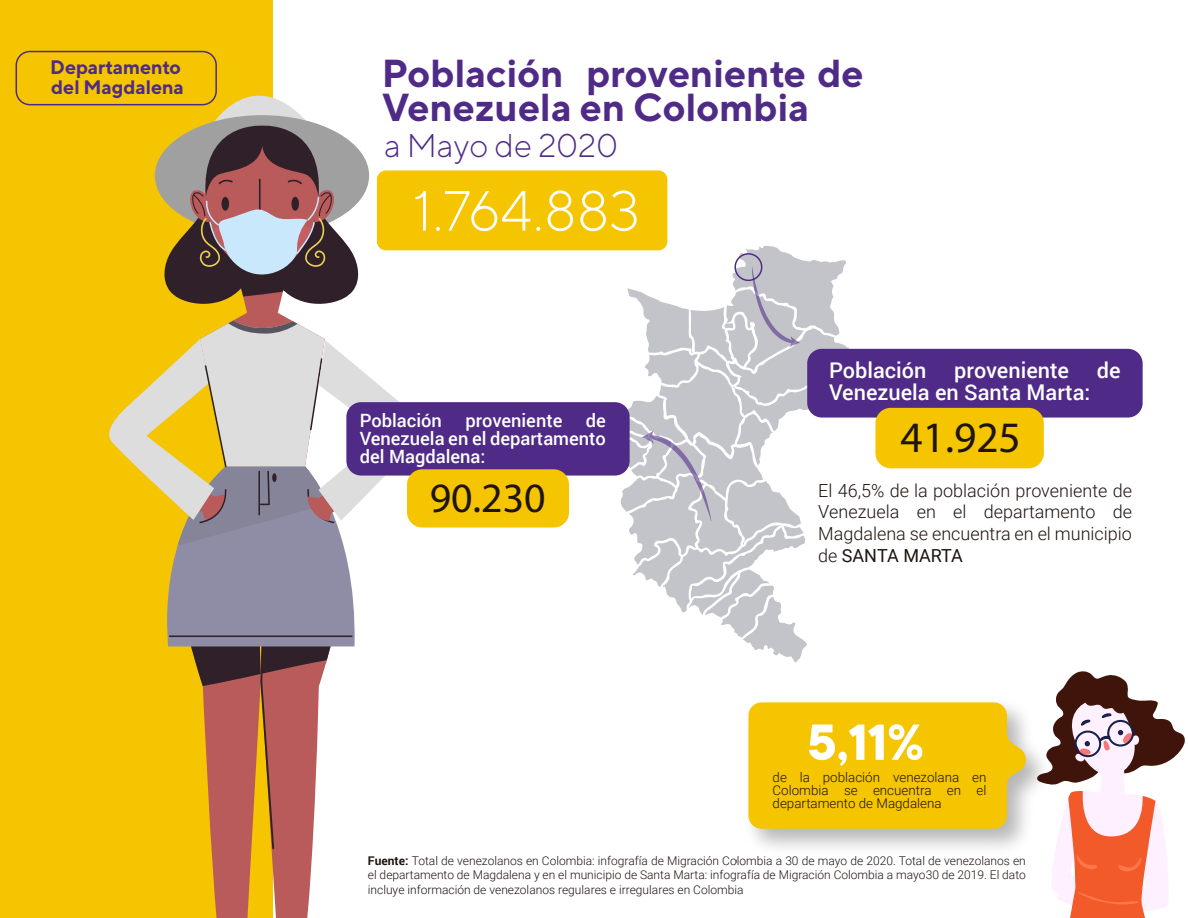
<style>
.page{position:relative;width:1188px;height:918px;background:#fff}
.page>*{position:absolute;margin:0;border:0;box-sizing:border-box;transform-origin:0 0}
.t1{font:300 56.55px "TT Norms";color:#fff}
.t2{font:700 55.95px "TT Commons";color:#fff}
.t3{font:43.5px "Myriad Pro";color:#1f140f}
.t4{font:41.85px "Myriad Pro";color:#1f140f}
.t5{font:700 39px/34.5px "TT Norms";color:#4f2b87}
.t6{font:300 32.85px "TT Norms";color:#4f2b87}
.t7{font:500 21.75px "Roboto";color:#fff}
.t8{font:700 19.5px/19.5px "TT Norms";letter-spacing:-.005em;color:#4f2b87}
.t9{font:500 18.3px/18.3px "Roboto";color:#fff;text-align:justify}
.t10{font:300 18px/21.6px "Roboto";color:#1f140f;text-align:justify}
.t11{font:300 13.35px/13.4px "Roboto";color:#1f140f;text-align:justify}
.t12{font:300 12px/14.4px "Roboto";color:#1f140f;text-align:justify}
.s1{font-weight:400}
.s2{font-weight:700}
</style>
<div class="page">
<div style="left:807px;top:349px;width:336px;height:69px;background:#4f2b87;border-radius:15px"></div>
<div style="left:0;top:0;width:273px;height:918px;background:#f4c500"></div>
<div style="left:16px;top:51px;width:201px;height:54px;border:2px solid #4f2b87;border-radius:14px"></div>
<svg style="left:101px;top:66px;width:325px;height:851px"></svg>
<div style="left:875px;top:408px;width:169px;height:60px;background:#f4c500;border-radius:15px"></div>
<div style="left:346px;top:402px;width:284px;height:74px;background:#4f2b87;border-radius:15px"></div>
<div style="left:407px;top:469px;width:162px;height:59px;background:#f4c500;border-radius:15px"></div>
<div style="left:377px;top:170px;width:290px;height:80px;background:#f4c500;border-radius:9px"></div>
<svg style="left:1052px;top:671px;width:133px;height:247px"></svg>
<img style="left:752px;top:690px;width:307px;height:172px">
<svg style="left:748px;top:702px;width:280px;height:127px;background:#f2c60f"></svg>
<svg style="left:607px;top:244px;width:245px;height:419px"></svg>
<h3 class="t8" style="left:50px;top:57px;width:135px">Departamento del Magdalena</h3>
<h3 class="t5" style="left:382px;top:55px;width:484px">Población proveniente de<br>Venezuela en Colombia</h3>
<h3 class="t6" style="left:384px;top:126px;width:235px">a Mayo de 2020</h3>
<h1 class="t1" style="left:413px;top:176px;width:229px">1.764.883</h1>
<h3 class="t9" style="left:360px;top:410px;width:248px;text-indent:226px">de Venezuela en el departamento del Magdalena:</h3>
<h3 class="t4" style="left:430px;top:472px;width:118px">90.230</h3>
<h3 class="t9" style="left:360px;top:410px;width:84px">Población</h3>
<h3 class="t9" style="left:465px;top:410px;width:98px">proveniente</h3>
<h3 class="t7" style="left:829px;top:355px;width:99px">Población</h3>
<h3 class="t7" style="left:954px;top:355px;width:116px">proveniente</h3>
<h3 class="t7" style="left:1097px;top:355px;width:25px">de</h3>
<h3 class="t7" style="left:829px;top:377px;width:263px">Venezuela en Santa Marta:</h3>
<h3 class="t3" style="left:900px;top:411px;width:122px">41.925</h3>
<h3 class="t10" style="left:818px;top:479px;width:315px">El 46,5% de la población proveniente de Venezuela en el departamento de Magdalena se encuentra en el municipio de <span class="s1">SANTA MARTA</span></h3>
<h2 class="t2" style="left:807px;top:711px;width:119px">5,11%</h2>
<p class="t11" style="left:773px;top:770px;width:215px">de la población venezolana en Colombia se encuentra en el departamento de Magdalena</p>
<p class="t12" style="left:368px;top:853px;width:659px"><span class="s2">Fuente:</span> Total de venezolanos en Colombia: infografía de Migración Colombia a 30 de mayo de 2020. Total de venezolanos en el departamento de Magdalena y en el municipio de Santa Marta: infografía de Migración Colombia a mayo30 de 2019. El dato incluye información de venezolanos regulares e irregulares en Colombia</p>
</div>
